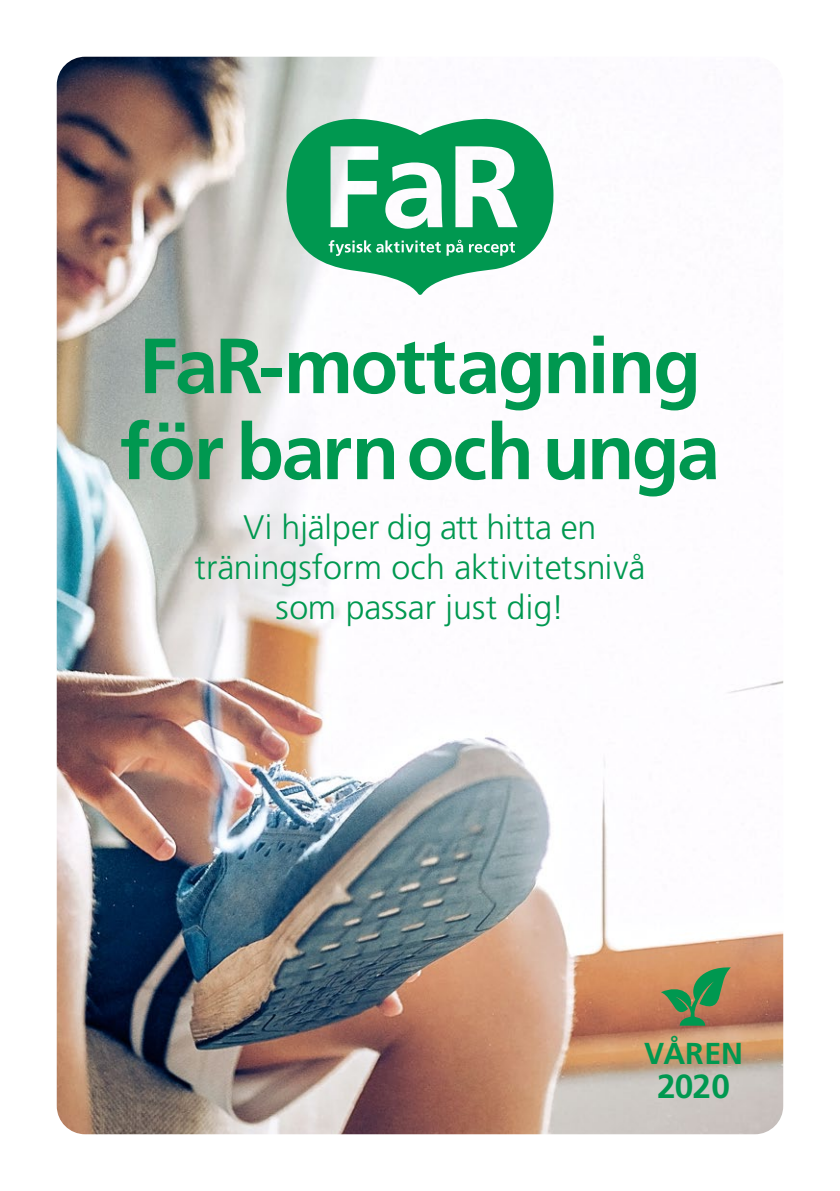
<style>
.page{position:relative;width:840px;height:1191px;background:#fff}
.page>*{position:absolute;margin:0;border:0;box-sizing:border-box;transform-origin:0 0}
.t1{font:700 78px/86px "Frutiger LT Std";letter-spacing:-.03em;color:#009850}
.under{font:300 34px/40px "Frutiger LT Std";color:#009850;text-align:center}
.t2{font:700 33.4px "Frutiger LT Std";color:#009850}
.t3{font:700 30.2px "Frutiger LT Std";color:#009850}
</style>
<div class="page">
<img style="left:57px;top:57px;width:725px;height:1077px">
<svg style="left:286px;top:102px;width:267px;height:193px;fill:#009850"></svg>
<svg style="left:660px;top:966px;width:70px;height:59px;background:#808857"></svg>
<p class="t1" style="left:120px;top:323px;width:601px">FaR-mottagning för barn och unga</p>
<p class="under" style="left:194px;top:508px;width:452px">Vi hjälper dig att hitta en träningsform och aktivitetsnivå som passar just dig!</p>
<p class="t3" style="left:643px;top:1035px;width:100px">VÅREN</p>
<p class="t2" style="left:656px;top:1067px;width:74px">2020</p>
</div>
